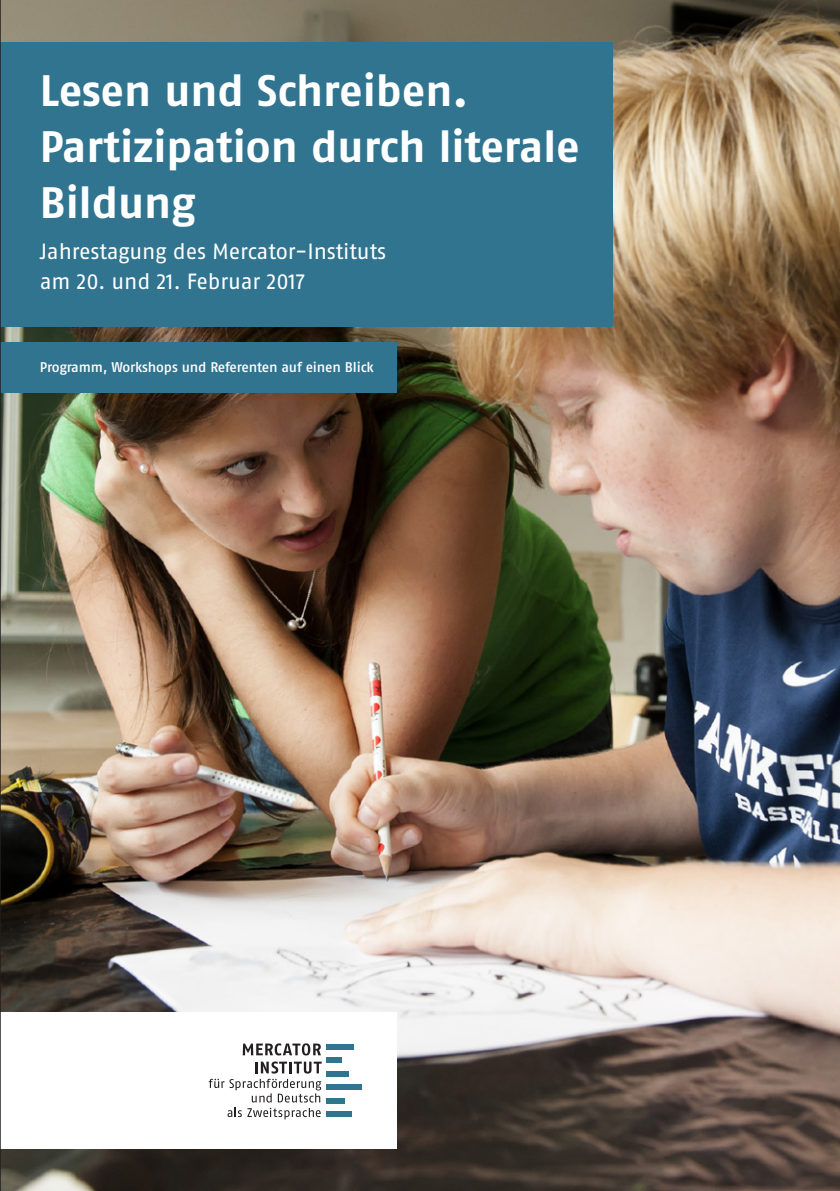
<style>
.page{position:relative;width:840px;height:1191px;background:#fff}
.page>*{position:absolute;margin:0;border:0;box-sizing:border-box;transform-origin:0 0}
.t1{font:44px/56px "Fago No Bold Lf";color:#fff}
.t2{font:22px/30px "Fago No Regular LF";letter-spacing:-.005em;color:#fff}
.t3{font:14px "Fago No Med";letter-spacing:-.015em;color:#fff}
</style>
<div class="page">
<img style="left:1px;top:0;width:838px;height:1191px">
<div style="left:0;top:43px;width:612px;height:284px;background:#30748f"></div>
<div style="left:0;top:342px;width:396px;height:51px;background:#30748f"></div>
<div style="left:0;top:1012px;width:396px;height:136px;background:#fff"></div>
<div style="left:326px;top:1111px;width:25px;height:6px;background:#30748f"></div>
<div style="left:326px;top:1070px;width:23px;height:6px;background:#30748f"></div>
<div style="left:326px;top:1097px;width:19px;height:6px;background:#30748f"></div>
<div style="left:326px;top:1057px;width:16px;height:6px;background:#30748f"></div>
<div style="left:326px;top:1084px;width:36px;height:6px;background:#30748f"></div>
<div style="left:326px;top:1043px;width:28px;height:6px;background:#30748f"></div>
<svg style="left:208px;top:1061px;width:113px;height:58px"></svg>
<svg style="left:242px;top:1043px;width:79px;height:12px"></svg>
<hr style="left:0;top:0;width:1px;height:1191px;background:#231f20">
<h1 class="t1" style="left:40px;top:62px;width:541px">Lesen und Schreiben.<br>Partizipation durch literale<br>Bildung</h1>
<p class="t2" style="left:40px;top:236px;width:348px">Jahrestagung des Mercator-Instituts am 20. und 21. Februar 2017</p>
<p class="t3" style="left:40px;top:359px;width:335px">Programm, Workshops und Referenten auf einen Blick</p>
</div>
